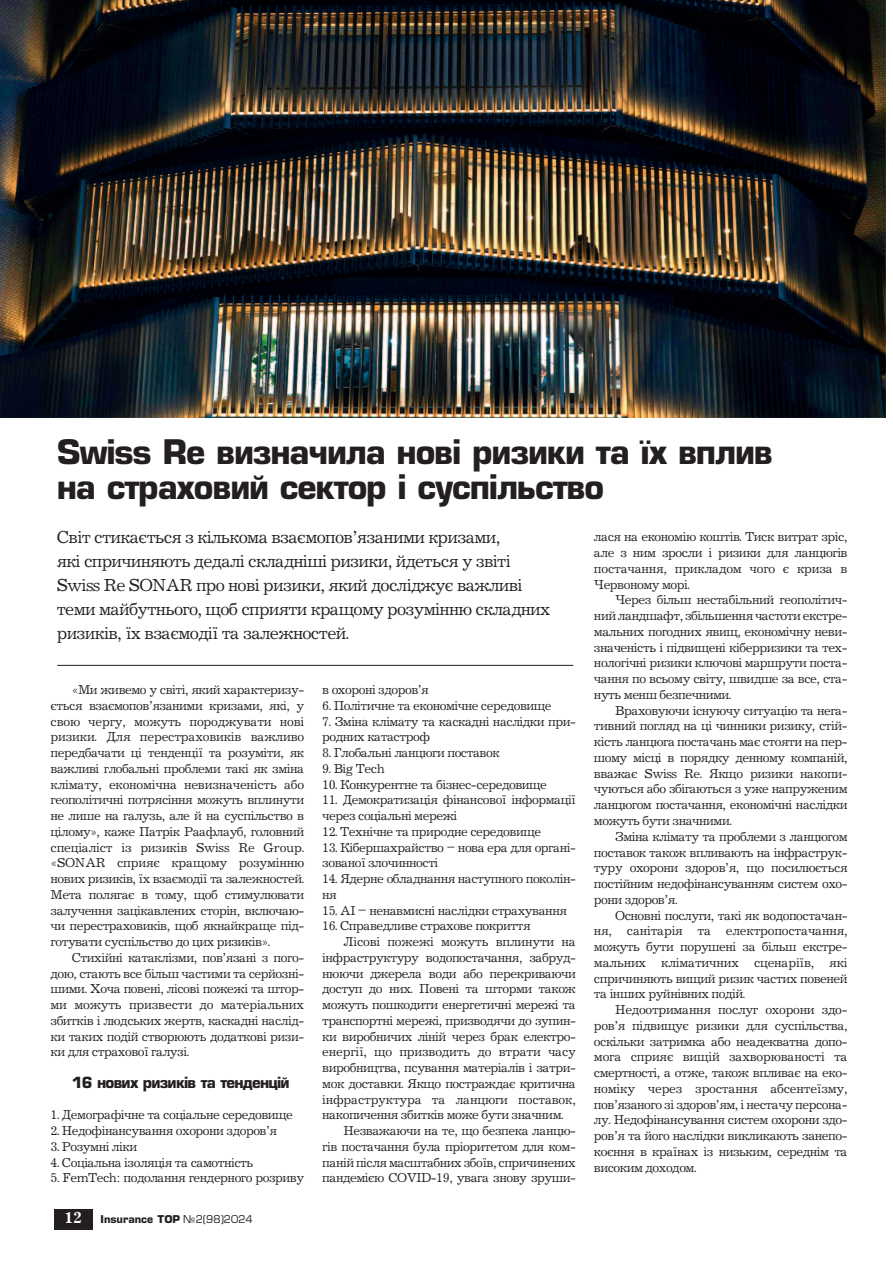
<style>
.page{position:relative;width:893px;height:1263px;background:#fff}
.page>*{position:absolute;margin:0;border:0;box-sizing:border-box;transform-origin:0 0}
.t1{font:700 33px/34.5px "Europe";letter-spacing:-.035em;color:#231f20}
.t2{font:18px/24px "Journal C";letter-spacing:-.035em;color:#231f20}
.t3{font:700 15px "Europe";letter-spacing:-.05em;color:#231f20}
.t4{font:13.35px/15.8px "Journal C";letter-spacing:-.035em;color:#231f20;text-align:justify}
.t5{font:13.35px "Journal C";letter-spacing:-.015em;color:#231f20}
.t6{font:700 10.5px "Europe";color:#231f20}
.s1{font-family:"Journal C";font-size:16.5px;color:#fff}
.s2{font-weight:400}
</style>
<div class="page">
<div style="left:54px;top:1209px;width:38px;height:20px;background:#231f20"></div>
<img style="left:0;top:0;width:885px;height:417px">
<hr style="left:57px;top:665px;width:516px;height:1px;background:#231f20">
<h1 class="t1" style="left:57px;top:438px;width:718px">Swiss Re визначила нові ризики та їх вплив на страховий сектор і суспільство</h1>
<p class="t2" style="left:57px;top:525px;width:495px">Світ стикається з кількома взаємопов’язаними кризами,<br>які спричиняють дедалі складніші ризики, йдеться у звіті Swiss Re SONAR про нові ризики, який досліджує важливі теми майбутнього, щоб сприяти кращому розумінню складних ризиків, їх взаємодії та залежностей.</p>
<p class="t4" style="left:594px;top:529px;width:255px">лася на економію коштів. Тиск витрат зріс, але з ним зросли і ризики для ланцюгів постачання, прикладом чого є криза в Червоному морі.</p>
<p class="t4" style="left:594px;top:592px;width:255px;text-indent:21px">Через більш нестабільний геополітич&shy;ний ландшафт, збільшення частоти екстре&shy;мальних погодних явищ, економічну неви&shy;значеність і підвищені кіберризики та тех&shy;нологічні ризики ключові маршрути поста&shy;чання по всьому світу, швидше за все, ста&shy;нуть менш безпечними.</p>
<p class="t4" style="left:594px;top:702px;width:255px;text-indent:21px">Враховуючи існуючу ситуацію та нега&shy;тивний погляд на ці чинники ризику, стій&shy;кість ланцюга постачань має стояти на пер&shy;шому місці в порядку денному компаній, вважає Swiss Re. Якщо ризики накопи&shy;чуються або збігаються з уже напруженим ланцюгом постачання, економічні наслідки можуть бути значними.</p>
<p class="t4" style="left:594px;top:828px;width:255px;text-indent:21px">Зміна клімату та проблеми з ланцюгом поставок також впливають на інфраструк&shy;туру охорони здоров’я, що посилюється постійним недофінансуванням систем охо&shy;рони здоров’я.</p>
<p class="t4" style="left:594px;top:907px;width:255px;text-indent:21px">Основні послуги, такі як водопостачан&shy;ня, санітарія та електропостачання, можуть бути порушені за більш екстре&shy;мальних кліматичних сценаріїв, які спричиняють вищий ризик частих повеней та інших руйнівних подій.</p>
<p class="t4" style="left:594px;top:1001px;width:255px;text-indent:21px">Недоотримання послуг охорони здо&shy;ров’я підвищує ризики для суспільства, оскільки затримка або неадекватна допо&shy;мога сприяє вищій захворюваності та смертності, а отже, також впливає на еко&shy;номіку через зростання абсентеїзму, пов’язаного зі здоров’ям, і нестачу персона&shy;лу. Недофінансування систем охорони здо&shy;ров’я та його наслідки викликають занепо&shy;коєння в країнах із низьким, середнім та високим доходом.</p>
<p class="t4" style="left:322px;top:682px;width:108px">в охороні здоров’я</p>
<p class="t4" style="left:322px;top:697px;width:231px">6. Політичне та економічне середовище</p>
<p class="t4" style="left:322px;top:713px;width:255px">7. Зміна клімату та каскадні наслідки при&shy;родних катастроф</p>
<p class="t4" style="left:322px;top:745px;width:179px">8. Глобальні ланцюги поставок</p>
<p class="t4" style="left:322px;top:760px;width:64px">9. Big Tech</p>
<p class="t4" style="left:322px;top:776px;width:226px">10. Конкурентне та бізнес-середовище</p>
<p class="t4" style="left:322px;top:792px;width:255px">11. Демократизація фінансової інформації через соціальні мережі</p>
<p class="t4" style="left:322px;top:823px;width:220px">12. Технічне та природне середовище</p>
<p class="t4" style="left:322px;top:839px;width:255px">13. Кібершахрайство – нова ера для органі&shy;зованої злочинності</p>
<p class="t4" style="left:322px;top:871px;width:255px">14. Ядерне обладнання наступного поколін&shy;ня</p>
<p class="t4" style="left:322px;top:902px;width:246px">15. AI – ненавмисні наслідки страхування</p>
<p class="t4" style="left:322px;top:918px;width:210px">16. Справедливе страхове покриття</p>
<p class="t5" style="left:343px;top:934px;width:234px">Лісові пожежі можуть вплинути на</p>
<p class="t4" style="left:322px;top:949px;width:255px">інфраструктуру водопостачання, забруд-</p>
<p class="t4" style="left:322px;top:965px;width:255px">нюючи джерела води або перекриваючи</p>
<p class="t4" style="left:322px;top:981px;width:255px">доступ до них. Повені та шторми також</p>
<p class="t4" style="left:322px;top:997px;width:255px">можуть пошкодити енергетичні мережі та</p>
<p class="t4" style="left:322px;top:1012px;width:255px">транспортні мережі, призводячи до зупин-</p>
<p class="t4" style="left:322px;top:1028px;width:255px">ки виробничих ліній через брак електро-</p>
<p class="t5" style="left:322px;top:1044px;width:255px">енергії, що призводить до втрати часу</p>
<p class="t4" style="left:322px;top:1060px;width:255px">виробництва, псування матеріалів і затри-</p>
<p class="t4" style="left:322px;top:1075px;width:255px">мок доставки. Якщо постраждає критична</p>
<p class="t5" style="left:322px;top:1091px;width:255px">інфраструктура та ланцюги поставок,</p>
<p class="t4" style="left:322px;top:1107px;width:243px">накопичення збитків може бути значним.</p>
<p class="t4" style="left:343px;top:1123px;width:234px">Незважаючи на те, що безпека ланцю-</p>
<p class="t4" style="left:322px;top:1138px;width:255px">гів постачання була пріоритетом для ком-</p>
<p class="t4" style="left:322px;top:1154px;width:255px">паній після масштабних збоїв, спричинених</p>
<p class="t4" style="left:322px;top:1170px;width:255px">пандемією COVID-19, увага знову зруши-</p>
<p class="t4" style="left:51px;top:682px;width:255px;text-indent:21px">«Ми живемо у світі, який характеризу&shy;ється взаємопов’язаними кризами, які, у свою чергу, можуть породжувати нові ризики. Для перестраховиків важливо передбачати ці тенденції та розуміти, як важливі глобальні проблеми такі як зміна клімату, економічна невизначеність або геополітичні потрясіння можуть вплинути не лише на галузь, але й на суспільство в цілому», каже Патрік Раафлауб, головний спеціаліст із ризиків Swiss Re Group. «SONAR сприяє кращому розумінню нових ризиків, їх взаємодії та залежностей.<br>Мета полягає в тому, щоб стимулювати залучення зацікавлених сторін, включаю&shy;чи перестраховиків, щоб якнайкраще під&shy;готувати суспільство до цих ризиків».</p>
<p class="t4" style="left:51px;top:949px;width:255px;text-indent:21px">Стихійні катаклізми, пов’язані з пого&shy;дою, стають все більш частими та серйозні&shy;шими. Хоча повені, лісові пожежі та штор&shy;ми можуть призвести до матеріальних збитків і людських жертв, каскадні наслід&shy;ки таких подій створюють додаткові ризи&shy;ки для страхової галузі.</p>
<p class="t3" style="left:72px;top:1076px;width:219px">16 нових ризиків та тенденцій</p>
<p class="t4" style="left:51px;top:1107px;width:244px">1. Демографічне та соціальне середовище</p>
<p class="t4" style="left:51px;top:1123px;width:228px">2. Недофінансування охорони здоров’я</p>
<p class="t4" style="left:51px;top:1138px;width:88px">3. Розумні ліки</p>
<p class="t4" style="left:51px;top:1154px;width:204px">4. Соціальна ізоляція та самотність</p>
<p class="t4" style="left:51px;top:1170px;width:255px">5. FemTech: подолання гендерного розриву</p>
<p class="t6" style="left:64px;top:1215px;width:190px"><span class="s1">12</span> Insurance TOP <span class="s2">№2(98)2024</span></p>
</div>
